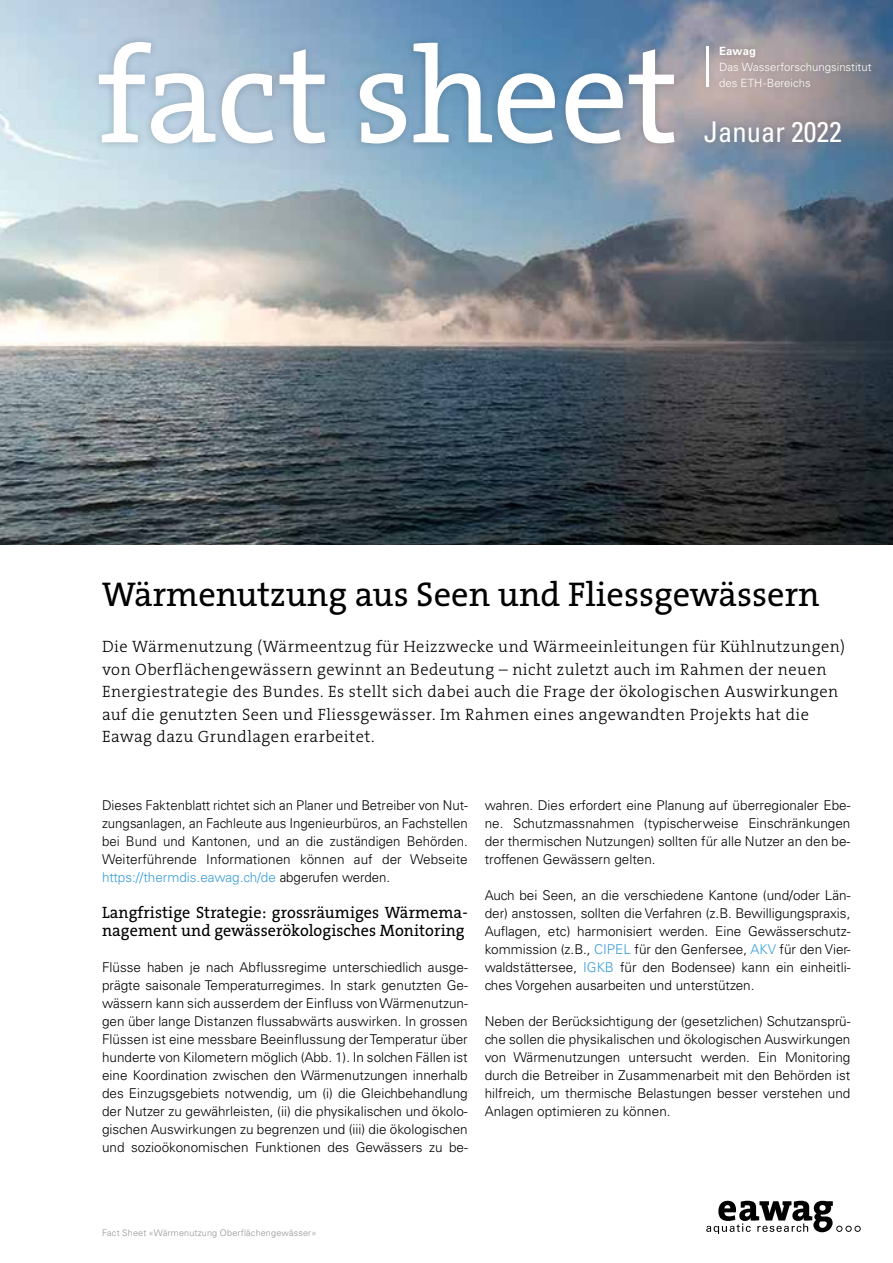
<style>
.page{position:relative;width:893px;height:1263px;background:#fff}
.page>*{position:absolute;margin:0;border:0;box-sizing:border-box;transform-origin:0 0}
.t1{font:136.2px "The Serif B5 Plain";letter-spacing:-.015em;color:#fff}
.t2{font:34.5px "The Serif B5 Plain";color:#000}
.t3{font:condensed 28.5px "Univers LT Std";color:#fff}
.t4{font:300 16.5px/22.5px "The Serif B3";letter-spacing:.025em;color:#000}
.t5{font:16.5px/18px "The Serif B5 Plain";letter-spacing:.005em;color:#000}
.t6{font:300 13.5px/18px "Univers LT Std";color:#000;text-align:justify}
.t7{font:300 11.4px/16px "Univers LT Std";color:#fff}
.t8{font:700 11.4px "Univers LT Std";letter-spacing:.005em;color:#fff}
.t9{font:300 9px "Univers LT Std";letter-spacing:.02em;color:#949290}
.s1{color:#3a9ed7}
</style>
<div class="page">
<img style="left:0;top:0;width:893px;height:545px">
<svg style="left:706px;top:1201px;width:155px;height:33px"></svg>
<div style="left:91px;top:34px;width:787px;height:117px;background:#000;opacity:.19"></div>
<hr style="left:706px;top:47px;width:3px;height:40px;background:#fff">
<h1 class="t1" style="left:97px;top:23px;width:583px">fact sheet</h1>
<p class="t8" style="left:719px;top:44px;width:38px">Eawag</p>
<p class="t7" style="left:719px;top:59px;width:154px">Das Wasserforschungsinstitut des ETH-Bereichs</p>
<h3 class="t3" style="left:704px;top:114px;width:140px">Januar 2022</h3>
<h2 class="t2" style="left:102px;top:576px;width:719px">Wärmenutzung aus Seen und Fliessgewässern</h2>
<p class="t4" style="left:102px;top:636px;width:745px">Die Wärmenutzung (Wärmeentzug für Heizzwecke und Wärmeeinleitungen für Kühlnutzungen) von Oberflächengewässern gewinnt an Bedeutung – nicht zuletzt auch im Rahmen der neuen Energiestrategie des Bundes. Es stellt sich dabei auch die Frage der ökologischen Auswirkungen auf die genutzten Seen und Fliessgewässer. Im Rahmen eines angewandten Projekts hat die Eawag dazu Grundlagen erarbeitet.</p>
<p class="t6" style="left:102px;top:796px;width:367px">Dieses Faktenblatt richtet sich an Planer und Betreiber von Nut&shy;zungsanlagen, an Fachleute aus Ingenieurbüros, an Fachstellen bei Bund und Kantonen, und an die zuständigen Behörden.<br>Weiterführende Informationen können auf der Webseite <span class="s1">https://thermdis.eawag.ch/de</span> abgerufen werden.</p>
<p class="t5" style="left:102px;top:904px;width:367px">Langfristige Strategie: grossräumiges Wärmema&shy;nagement und gewässerökologisches Monitoring</p>
<p class="t6" style="left:102px;top:958px;width:367px">Flüsse haben je nach Abflussregime unterschiedlich ausge&shy;prägte saisonale Temperaturregimes. In stark genutzten Ge&shy;wässern kann sich ausserdem der Einfluss von Wärmenutzun&shy;gen über lange Distanzen flussabwärts auswirken. In grossen Flüssen ist eine messbare Beeinflussung der Temperatur über hunderte von Kilometern möglich (Abb. 1). In solchen Fällen ist eine Koordination zwischen den Wärmenutzungen innerhalb des Einzugsgebiets notwendig, um (i) die Gleichbehandlung der Nutzer zu gewährleisten, (ii) die physikalischen und ökolo&shy;gischen Auswirkungen zu begrenzen und (iii) die ökologischen und sozioökonomischen Funktionen des Gewässers zu be-</p>
<p class="t6" style="left:485px;top:796px;width:367px">wahren. Dies erfordert eine Planung auf überregionaler Ebe&shy;ne. Schutzmassnahmen (typischerweise Einschränkungen der thermischen Nutzungen) sollten für alle Nutzer an den be&shy;troffenen Gewässern gelten.</p>
<p class="t6" style="left:485px;top:886px;width:367px">Auch bei Seen, an die verschiedene Kantone (und/oder Län&shy;der) anstossen, sollten die Verfahren (z.B. Bewilligungspraxis, Auflagen, etc) harmonisiert werden. Eine Gewässerschutz&shy;kommission (z.B., <span class="s1">CIPEL</span> für den Genfersee, <span class="s1">AKV</span> für den Vier&shy;waldstättersee, <span class="s1">IGKB</span> für den Bodensee) kann ein einheitli&shy;ches Vorgehen ausarbeiten und unterstützen.</p>
<p class="t6" style="left:485px;top:1012px;width:367px">Neben der Berücksichtigung der (gesetzlichen) Schutzansprü&shy;che sollen die physikalischen und ökologischen Auswirkungen von Wärmenutzungen untersucht werden. Ein Monitoring durch die Betreiber in Zusammenarbeit mit den Behörden ist hilfreich, um thermische Belastungen besser verstehen und Anlagen optimieren zu können.</p>
<p class="t9" style="left:102px;top:1227px;width:216px">Fact Sheet «Wärmenutzung Oberflächengewässer»</p>
</div>
